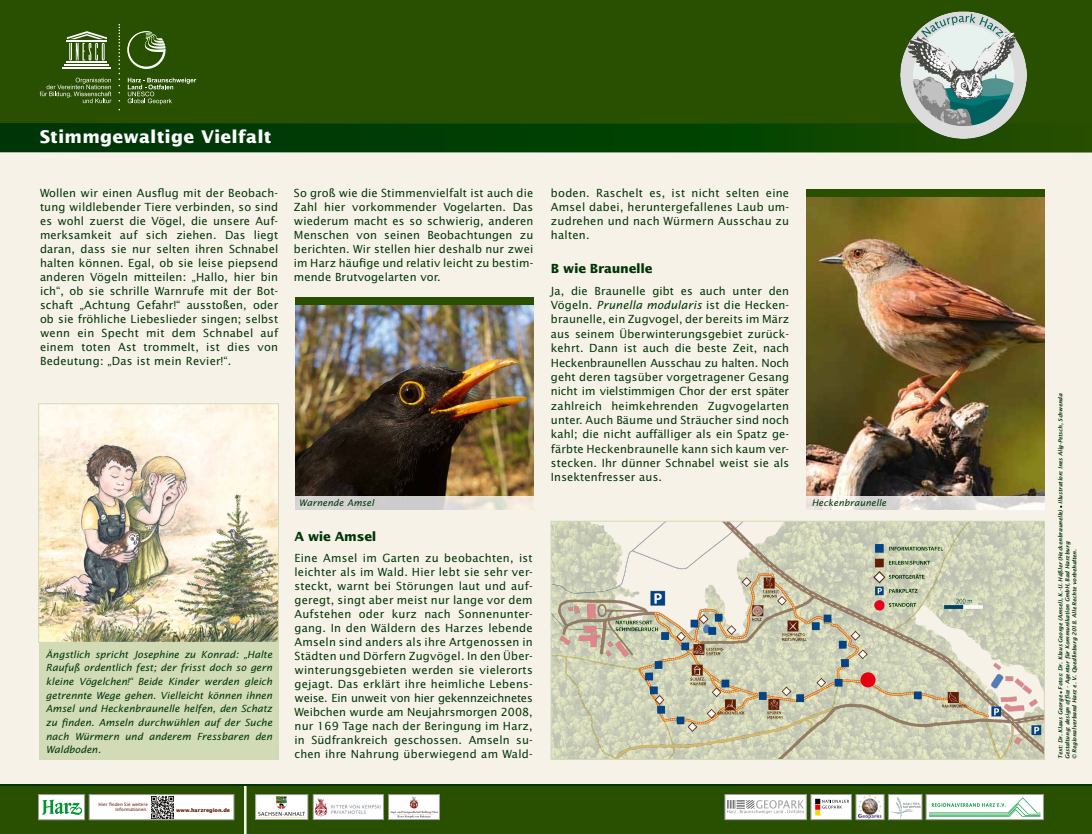
<style>
.page{position:relative;width:1092px;height:834px;background:#fff}
.page>*{position:absolute;margin:0;border:0;box-sizing:border-box;transform-origin:0 0}
.t1{font:700 17.5px "Lucida Sans Std";letter-spacing:.01em;color:#fff}
.t2{font:700 12.6px "Lucida Sans Std";letter-spacing:-.02em;color:#003508}
.t3{font:11.2px/14px "Lucida Sans Std";letter-spacing:.01em;color:#003508;text-align:justify}
.t4{font:italic 9.8px/13.6px "Lucida Sans Std";color:#003508;text-align:justify}
.t5{font:italic 9.1px "Lucida Sans Std";letter-spacing:.01em;color:#003508}
.t6{font:italic 600 5.6px/7px "Lucida Sans";letter-spacing:-.01em;color:#003508}
.t7{font:700 5.11px "Lucida Sans Std";color:#631800}
.t8{font:4.51px/5.4px "Lucida Sans";color:#631800;text-align:right}
.s1{font-style:italic}
</style>
<div class="page">
<div style="left:0;top:13px;width:1091px;height:820px;background:#f7f2e7"></div>
<div style="left:0;top:0;width:1091px;height:123px;background:#294f00"></div>
<svg style="left:0;top:123px;width:1091px;height:29px;background:#064003"></svg>
<div style="left:0;top:784px;width:243px;height:49px;background:#294f00"></div>
<div style="left:246px;top:786px;width:845px;height:47px;background:#294f00"></div>
<div style="left:38px;top:794px;width:47px;height:25px;background:#fff;border:1px solid #9d9e9e"></div>
<svg style="left:42px;top:799px;width:40px;height:15px"></svg>
<div style="left:89px;top:794px;width:145px;height:25px;background:#fff;border:1px solid #9d9e9e"></div>
<img style="left:151px;top:796px;width:22px;height:22px">
<div style="left:810px;top:794px;width:41px;height:25px;background:#fff;border:1px solid #9d9e9e"></div>
<svg style="left:815px;top:798px;width:33px;height:17px"></svg>
<div style="left:855px;top:794px;width:29px;height:25px;background:#fff;border:1px solid #9d9e9e"></div>
<img style="left:858px;top:795px;width:23px;height:23px">
<svg style="left:925px;top:794px;width:118px;height:25px"></svg>
<img style="left:929px;top:797px;width:111px;height:19px">
<hr style="left:67px;top:61px;width:40px;height:2px;background:#fff">
<hr style="left:65px;top:64px;width:44px;height:2px;background:#fff">
<hr style="left:62px;top:67px;width:49px;height:2px;background:#fff">
<svg style="left:67px;top:31px;width:40px;height:29px"></svg>
<svg style="left:40px;top:78px;width:71px;height:25px;background:#4a6a28"></svg>
<svg style="left:118px;top:24px;width:2px;height:62px"></svg>
<svg style="left:128px;top:78px;width:68px;height:26px;background:#4e6d2c"></svg>
<svg style="left:127px;top:31px;width:38px;height:38px"></svg>
<img style="left:899px;top:12px;width:127px;height:126px">
<hr style="left:0;top:784px;width:1091px;height:2px;background:#003508">
<img style="left:295px;top:305px;width:238px;height:191px">
<div style="left:295px;top:297px;width:238px;height:8px;background:#294f00"></div>
<svg style="left:295px;top:496px;width:238px;height:14px;fill:#d5d3d1"></svg>
<svg style="left:888px;top:794px;width:34px;height:25px"></svg>
<img style="left:889px;top:795px;width:31px;height:23px">
<img style="left:552px;top:523px;width:490px;height:234px">
<div style="left:550px;top:521px;width:494px;height:238px;border:1px solid #d1dbb6"></div>
<img style="left:40px;top:405px;width:237px;height:235px">
<div style="left:38px;top:403px;width:241px;height:239px;border:1px solid #d1dbb6"></div>
<div style="left:39px;top:642px;width:239px;height:117px;background:#d1dbb6"></div>
<div style="left:255px;top:794px;width:53px;height:25px;background:#fff"></div>
<img style="left:258px;top:796px;width:46px;height:20px">
<div style="left:255px;top:794px;width:53px;height:25px;border:1px solid #9d9e9e"></div>
<img style="left:315px;top:796px;width:67px;height:21px">
<div style="left:313px;top:794px;width:71px;height:25px;border:1px solid #9d9e9e"></div>
<img style="left:390px;top:796px;width:47px;height:21px">
<div style="left:388px;top:794px;width:51px;height:25px;border:1px solid #9d9e9e"></div>
<div style="left:860px;top:672px;width:15px;height:15px;background:#e40010;border-radius:50%"></div>
<img style="left:806px;top:196px;width:238px;height:299px">
<div style="left:806px;top:189px;width:238px;height:7px;background:#294f00"></div>
<svg style="left:806px;top:495px;width:238px;height:14px"></svg>
<div style="left:724px;top:794px;width:82px;height:25px;background:#fff"></div>
<img style="left:727px;top:800px;width:76px;height:13px">
<div style="left:724px;top:794px;width:82px;height:25px;border:1px solid #9d9e9e"></div>
<h1 class="t1" style="left:40px;top:127px;width:233px">Stimmgewaltige Vielfalt</h1>
<p class="t3" style="left:294px;top:186px;width:241px">So groß wie die Stimmenvielfalt ist auch die Zahl hier vorkommender Vogelarten. Das wiederum macht es so schwierig, anderen Menschen von seinen Beobachtungen zu berichten. Wir stellen hier deshalb nur zwei im Harz häufige und relativ leicht zu bestim&shy;mende Brutvogelarten vor.</p>
<p class="t3" style="left:40px;top:186px;width:240px">Wollen wir einen Ausflug mit der Beobach&shy;tung wildlebender Tiere verbinden, so sind es wohl zuerst die Vögel, die unsere Auf&shy;merksamkeit auf sich ziehen. Das liegt daran, dass sie nur selten ihren Schnabel halten können. Egal, ob sie leise piepsend anderen Vögeln mitteilen: „Hallo, hier bin ich“, ob sie schrille Warnrufe mit der Bot&shy;schaft „Achtung Gefahr!“ ausstoßen, oder ob sie fröhliche Liebeslieder singen; selbst wenn ein Specht mit dem Schnabel auf einem toten Ast trommelt, ist dies von Bedeutung: „Das ist mein Revier!“.</p>
<p class="t3" style="left:551px;top:186px;width:240px">boden. Raschelt es, ist nicht selten eine Amsel dabei, heruntergefallenes Laub um&shy;zudrehen und nach Würmern Ausschau zu halten.</p>
<p class="t2" style="left:551px;top:262px;width:103px">B wie Braunelle</p>
<p class="t3" style="left:551px;top:283px;width:240px;line-height:14.3px">Ja, die Braunelle gibt es auch unter den Vögeln. <span class="s1">Prunella modularis</span> ist die Hecken&shy;braunelle, ein Zugvogel, der bereits im März aus seinem Überwinterungsgebiet zurück&shy;kehrt. Dann ist auch die beste Zeit, nach Heckenbraunellen Ausschau zu halten. Noch geht deren tagsüber vorgetragener Gesang nicht im vielstimmigen Chor der erst später zahlreich heimkehrenden Zugvogelarten unter. Auch Bäume und Sträucher sind noch kahl; die nicht auffälliger als ein Spatz ge&shy;färbte Heckenbraunelle kann sich kaum ver&shy;stecken. Ihr dünner Schnabel weist sie als Insektenfresser aus.</p>
<p class="t4" style="left:46px;top:647px;width:228px">Ängstlich spricht Josephine zu Konrad: „Halte Raufuß ordentlich fest; der frisst doch so gern kleine Vögelchen!“ Beide Kinder werden gleich getrennte Wege gehen. Vielleicht können ihnen Amsel und Heckenbraunelle helfen, den Schatz zu finden. Amseln durchwühlen auf der Suche nach Würmern und anderem Fressbaren den Waldboden.</p>
<p class="t8" style="left:99px;top:801px;width:51px">Hier finden Sie weitere<br>Informationen:</p>
<p class="t7" style="left:176px;top:806px;width:56px">www.harzregion.de</p>
<p class="t5" style="left:299px;top:497px;width:77px">Warnende Amsel</p>
<p class="t2" style="left:294px;top:529px;width:83px">A wie Amsel</p>
<p class="t3" style="left:294px;top:551px;width:240px">Eine Amsel im Garten zu beobachten, ist leichter als im Wald. Hier lebt sie sehr ver&shy;steckt, warnt bei Störungen laut und auf&shy;geregt, singt aber meist nur lange vor dem Aufstehen oder kurz nach Sonnenunter&shy;gang. In den Wäldern des Harzes lebende Amseln sind anders als ihre Artgenossen in Städten und Dörfern Zugvögel. In den Über&shy;winterungsgebieten werden sie vielerorts gejagt. Das erklärt ihre heimliche Lebens&shy;weise. Ein unweit von hier gekennzeichnetes Weibchen wurde am Neujahrsmorgen 2008, nur 169 Tage nach der Beringung im Harz, in Südfrankreich geschossen. Amseln su&shy;chen ihre Nahrung überwiegend am Wald-</p>
<p class="t5" style="left:811px;top:497px;width:76px">Heckenbraunelle</p>
<p class="t6" style="left:1056px;top:759px;width:367px;rotate:-90deg">Text: Dr. Klaus George Fotos: Dr. Klaus George (Amsel), K.-U. Häßler (Heckenbraunelle) Illustration: Ines Alig-Petsch, Schwenda<br>Gestaltung: design office - Agentur für Kommunikation GmbH, Bad Harzburg<br>© Regionalverband Harz e. V. Quedlinburg 2018. Alle Rechte vorbehalten.</p>
</div>
